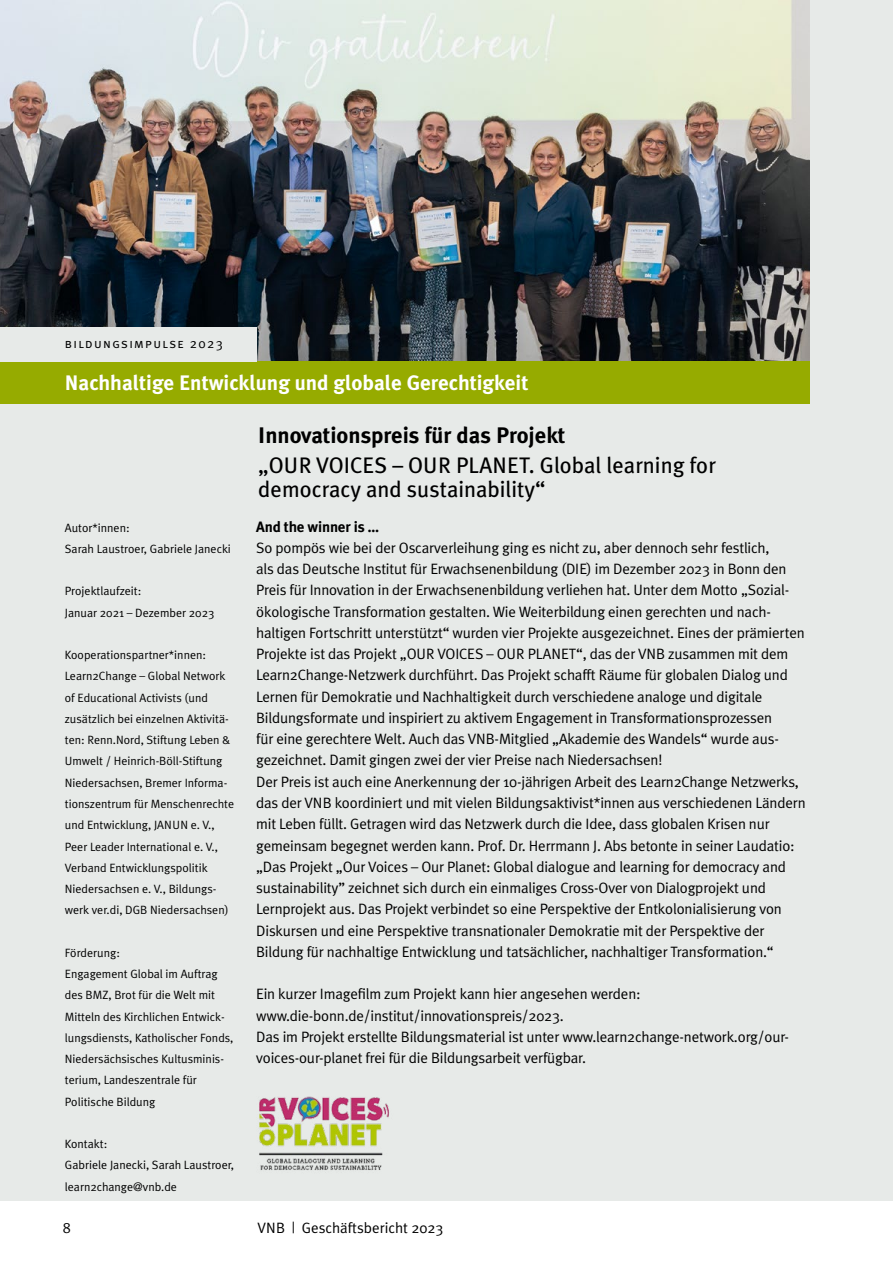
<style>
.page{position:relative;width:893px;height:1263px;background:#fff}
.page>*{position:absolute;margin:0;border:0;box-sizing:border-box;transform-origin:0 0}
.t1{font:22.5px "Meta Plus";color:#000}
.t2{font:700 22.5px "Meta Plus";color:#000}
.t3{font:700 21px "Meta Plus";color:#fff}
.t4{font:15px/21.3px "Meta Plus Normal";letter-spacing:-.01em;color:#000}
.t5{font:700 15px "Meta Plus";letter-spacing:-.01em;color:#000}
.t6{font:13.5px "Meta Plus Normal Caps";letter-spacing:.1em;color:#000}
.t7{font:12px/21.3px "Meta Plus Normal";color:#000}
.s1{font-family:"Meta Plus Normal"}
</style>
<div class="page">
<div style="left:0;top:0;width:893px;height:1200px;background:#e7eae8"></div>
<img style="left:0;top:0;width:809px;height:361px">
<img style="left:259px;top:1096px;width:130px;height:75px">
<div style="left:0;top:361px;width:809px;height:43px;background:#96ab00"></div>
<div style="left:0;top:327px;width:256px;height:34px;background:#e7eae8"></div>
<p class="t6" style="left:65px;top:336px;width:160px">bildungsimpulse <span class="s1">2023</span></p>
<p class="t3" style="left:65px;top:370px;width:465px">Nachhaltige Entwicklung und globale Gerechtigkeit</p>
<p class="t7" style="left:65px;top:517px;width:66px">Autor*innen:</p>
<p class="t7" style="left:65px;top:538px;width:168px">Sarah Laustroer, Gabriele Janecki</p>
<p class="t7" style="left:65px;top:580px;width:78px">Projektlaufzeit:</p>
<p class="t7" style="left:65px;top:602px;width:151px">Januar 2021 – Dezember 2023</p>
<p class="t7" style="left:65px;top:644px;width:171px">Kooperationspartner*innen:<br>Learn2Change – Global Network of Educational Activists (und zusätzlich bei einzelnen Aktivitä&shy;ten: Renn.Nord, Stiftung Leben &amp;<br>Umwelt / Heinrich-Böll-Stiftung<br>Niedersachsen, Bremer Informa&shy;tionszentrum für Menschenrechte und Entwicklung, JANUN e. V.,<br>Peer Leader International e. V.,<br>Verband Entwicklungspolitik<br>Niedersachsen e. V., Bildungs&shy;werk ver.di, DGB Niedersachsen)</p>
<p class="t7" style="left:65px;top:942px;width:57px">Förderung:</p>
<p class="t7" style="left:65px;top:963px;width:170px">Engagement Global im Auftrag des BMZ, Brot für die Welt mit<br>Mitteln des Kirchlichen Entwick&shy;lungsdiensts, Katholischer Fonds,<br>Niedersächsisches Kultusminis&shy;terium, Landeszentrale für<br>Politische Bildung</p>
<p class="t7" style="left:65px;top:1133px;width:44px">Kontakt:</p>
<p class="t7" style="left:65px;top:1154px;width:171px">Gabriele Janecki, Sarah Laustroer,</p>
<p class="t7" style="left:65px;top:1176px;width:114px">learn2change@vnb.de</p>
<p class="t2" style="left:258px;top:422px;width:309px">Innovationspreis für das Projekt</p>
<p class="t1" style="left:258px;top:452px;width:459px">„OUR VOICES – OUR PLANET. Global learning for</p>
<p class="t1" style="left:258px;top:476px;width:289px">democracy and sustainability“</p>
<p class="t5" style="left:256px;top:518px;width:124px">And the winner is …</p>
<p class="t4" style="left:256px;top:537px;width:550px">So pompös wie bei der Oscarverleihung ging es nicht zu, aber dennoch sehr festlich,<br>als das Deutsche Institut für Erwachsenenbildung (DIE) im Dezember 2023 in Bonn den Preis für Innovation in der Erwachsenenbildung verliehen hat. Unter dem Motto „Sozial&shy;ökologische Transformation gestalten. Wie Weiterbildung einen gerechten und nach&shy;haltigen Fortschritt unterstützt“ wurden vier Projekte ausgezeichnet. Eines der prämierten Projekte ist das Projekt „OUR VOICES – OUR PLANET“, das der VNB zusammen mit dem Learn2Change-Netzwerk durchführt. Das Projekt schafft Räume für globalen Dialog und Lernen für Demokratie und Nachhaltigkeit durch verschiedene analoge und digitale Bildungsformate und inspiriert zu aktivem Engagement in Transformationsprozessen<br>für eine gerechtere Welt. Auch das VNB-Mitglied „Akademie des Wandels“ wurde aus&shy;gezeichnet. Damit gingen zwei der vier Preise nach Niedersachsen!</p>
<p class="t4" style="left:256px;top:771px;width:551px">Der Preis ist auch eine Anerkennung der 10-jährigen Arbeit des Learn2Change Netzwerks, das der VNB koordiniert und mit vielen Bildungsaktivist*innen aus verschiedenen Ländern mit Leben füllt. Getragen wird das Netzwerk durch die Idee, dass globalen Krisen nur gemeinsam begegnet werden kann. Prof. Dr. Herrmann J. Abs betonte in seiner Laudatio: „Das Projekt „Our Voices – Our Planet: Global dialogue and learning for democracy and sustainability” zeichnet sich durch ein einmaliges Cross-Over von Dialogprojekt und Lernprojekt aus. Das Projekt verbindet so eine Perspektive der Entkolonialisierung von Diskursen und eine Perspektive transnationaler Demokratie mit der Perspektive der</p>
<p class="t4" style="left:256px;top:941px;width:519px">Bildung für nachhaltige Entwicklung und tatsächlicher, nachhaltiger Transformation.“</p>
<p class="t4" style="left:256px;top:983px;width:386px">Ein kurzer Imagefilm zum Projekt kann hier angesehen werden:</p>
<p class="t4" style="left:256px;top:1004px;width:309px">www.die-bonn.de/institut/innovationspreis/2023.</p>
<p class="t4" style="left:256px;top:1026px;width:534px">Das im Projekt erstellte Bildungsmaterial ist unter www.learn2change-network.org/our&shy;voices-our-planet frei für die Bildungsarbeit verfügbar.</p>
<p class="t4" style="left:63px;top:1217px;width:10px">8</p>
<p class="t4" style="left:258px;top:1217px;width:187px">VNB | Geschäftsbericht 2023</p>
</div>
